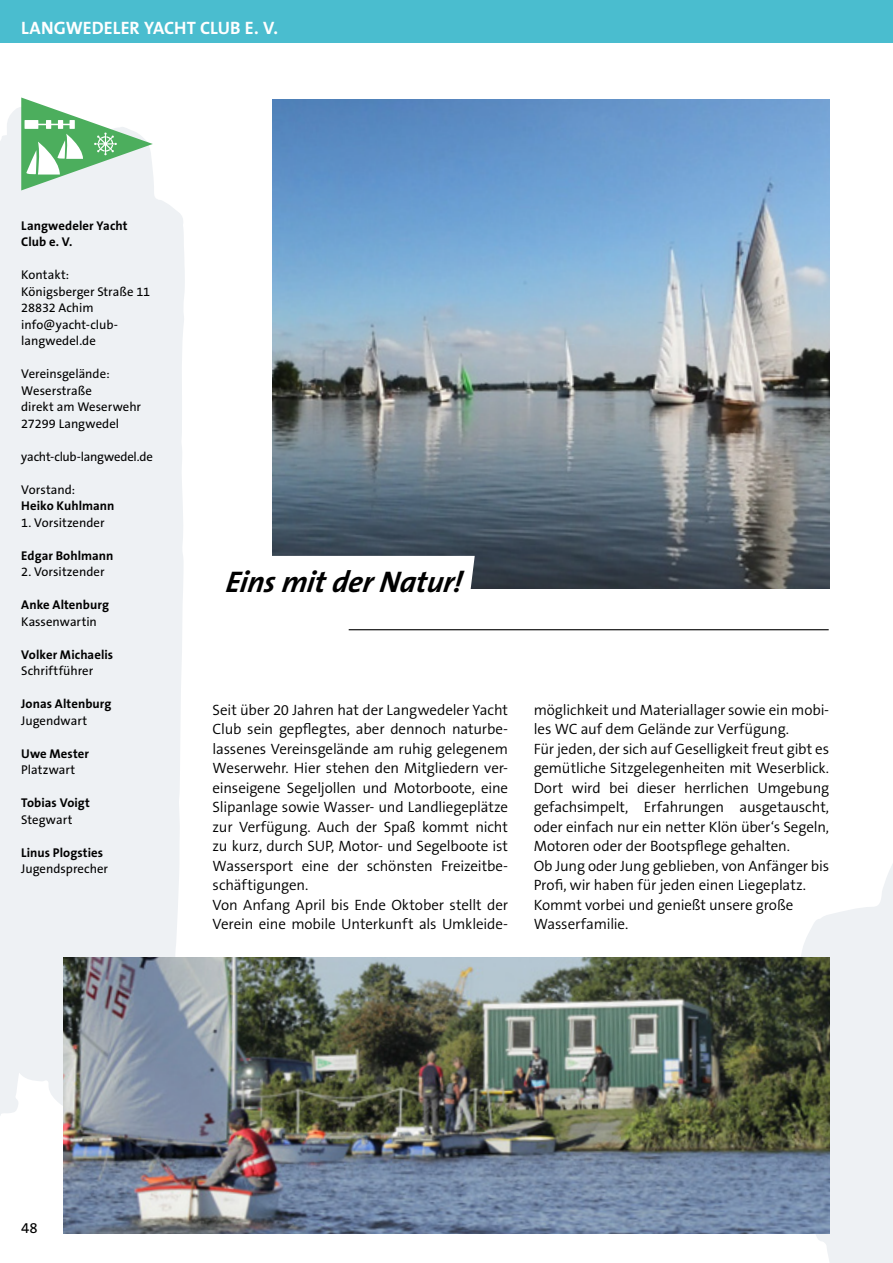
<style>
.page{position:relative;width:893px;height:1263px;background:#fff}
.page>*{position:absolute;margin:0;border:0;box-sizing:border-box;transform-origin:0 0}
.t1{font:italic 700 30px "The Sans B7";letter-spacing:-.005em;color:#000}
.t2{font:700 18px "The Sans B7";color:#fff}
.t3{font:300 15px/19.5px "The Sans B4";letter-spacing:-.01em;color:#000}
.t4{font:15px "The Sans B5 Plain";color:#000}
.t5{font:12.75px/16.5px "The Sans B5 Plain";color:#000}
.t6{font:700 12.75px/16.5px "The Sans B7";letter-spacing:.005em;color:#000}
.t7{font:12.75px "The Sans B5 Plain";letter-spacing:-.02em;color:#000}
</style>
<div class="page">
<div style="left:0;top:107px;width:185px;height:1035px;background:#eef1f4"></div>
<svg style="left:771px;top:864px;width:122px;height:399px;fill:#eef1f4"></svg>
<div style="left:0;top:0;width:893px;height:43px;background:#4abdcf"></div>
<img style="left:272px;top:99px;width:557px;height:490px">
<svg style="left:272px;top:556px;width:203px;height:33px"></svg>
<hr style="left:349px;top:629px;width:480px;height:1px;background:#000">
<svg style="left:21px;top:97px;width:132px;height:93px"></svg>
<div style="left:25px;top:120px;width:13px;height:9px;background:#fff"></div>
<div style="left:46px;top:120px;width:5px;height:9px;background:#fff"></div>
<div style="left:58px;top:120px;width:5px;height:9px;background:#fff"></div>
<div style="left:70px;top:120px;width:5px;height:9px;background:#fff"></div>
<hr style="left:30px;top:124px;width:41px;height:1px;background:#fff">
<img style="left:64px;top:958px;width:765px;height:275px">
<p class="t2" style="left:21px;top:18px;width:258px">LANGWEDELER YACHT CLUB E. V.</p>
<p class="t6" style="left:21px;top:217px;width:108px">Langwedeler Yacht<br>Club e. V.</p>
<p class="t5" style="left:21px;top:267px;width:131px">Kontakt:<br>Königsberger Straße 11<br>28832 Achim info@yacht-club&shy;langwedel.de</p>
<p class="t5" style="left:21px;top:366px;width:121px">Vereinsgelände:<br>Weserstraße<br>direkt am Weserwehr<br>27299 Langwedel</p>
<p class="t7" style="left:21px;top:449px;width:133px">yacht-club-langwedel.de</p>
<p class="t5" style="left:21px;top:481px;width:56px">Vorstand:</p>
<p class="t6" style="left:21px;top:498px;width:95px">Heiko Kuhlmann</p>
<p class="t5" style="left:21px;top:514px;width:85px">1. Vorsitzender</p>
<p class="t6" style="left:21px;top:547px;width:94px">Edgar Bohlmann</p>
<p class="t5" style="left:21px;top:564px;width:85px">2. Vorsitzender</p>
<p class="t6" style="left:21px;top:597px;width:89px">Anke Altenburg</p>
<p class="t5" style="left:21px;top:613px;width:77px">Kassenwartin</p>
<p class="t6" style="left:21px;top:646px;width:94px">Volker Michaelis</p>
<p class="t5" style="left:21px;top:663px;width:74px">Schriftführer</p>
<p class="t6" style="left:21px;top:696px;width:92px">Jonas Altenburg</p>
<p class="t5" style="left:21px;top:712px;width:67px">Jugendwart</p>
<p class="t6" style="left:21px;top:745px;width:69px">Uwe Mester</p>
<p class="t5" style="left:21px;top:762px;width:55px">Platzwart</p>
<p class="t6" style="left:21px;top:795px;width:70px">Tobias Voigt</p>
<p class="t5" style="left:21px;top:811px;width:53px">Stegwart</p>
<p class="t6" style="left:21px;top:844px;width:83px">Linus Plogsties</p>
<p class="t5" style="left:21px;top:861px;width:88px">Jugendsprecher</p>
<h1 class="t1" style="left:225px;top:566px;width:238px">Eins mit der Natur!</h1>
<p class="t3" style="left:213px;top:700px;width:297px">Seit über 20 Jahren hat der Langwedeler Yacht Club sein gepflegtes, aber dennoch naturbe&shy;lassenes Vereinsgelände am ruhig gelegenem Weserwehr. Hier stehen den Mitgliedern ver&shy;einseigene Segeljollen und Motorboote, eine Slipanlage sowie Wasser- und Landliegeplätze zur Verfügung. Auch der Spaß kommt nicht zu kurz, durch SUP, Motor- und Segelboote ist Wassersport eine der schönsten Freizeitbe&shy;schäftigungen.<br>Von Anfang April bis Ende Oktober stellt der Verein eine mobile Unterkunft als Umkleide-</p>
<p class="t3" style="left:534px;top:700px;width:297px">möglichkeit und Materiallager sowie ein mobi&shy;les WC auf dem Gelände zur Verfügung.<br>Für jeden, der sich auf Geselligkeit freut gibt es gemütliche Sitzgelegenheiten mit Weserblick.<br>Dort wird bei dieser herrlichen Umgebung gefachsimpelt, Erfahrungen ausgetauscht, oder einfach nur ein netter Klön über‘s Segeln, Motoren oder der Bootspflege gehalten.<br>Ob Jung oder Jung geblieben, von Anfänger bis Profi, wir haben für jeden einen Liegeplatz.<br>Kommt vorbei und genießt unsere große Wasserfamilie.</p>
<p class="t4" style="left:21px;top:1220px;width:18px">48</p>
</div>
